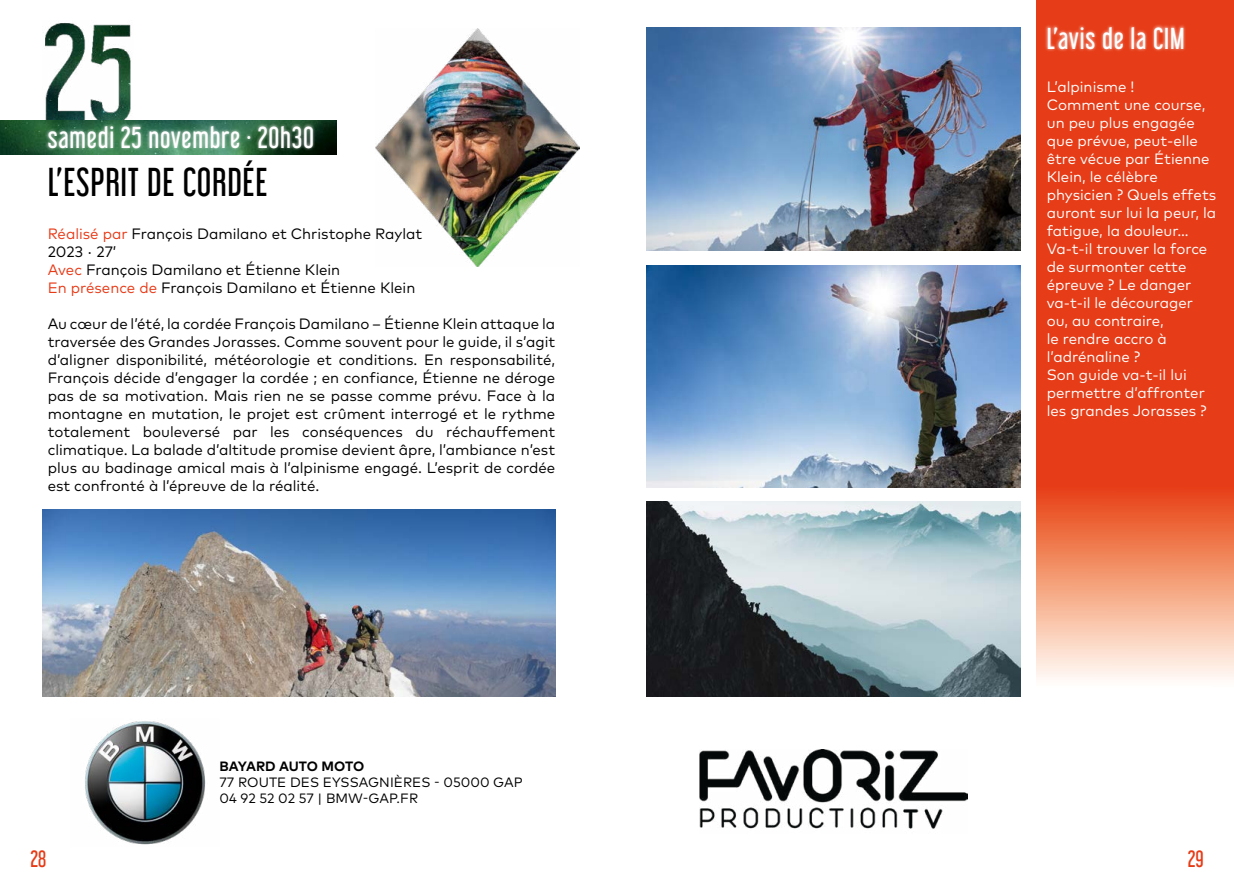
<style>
.page{position:relative;width:1234px;height:893px;background:#fff}
.page>*{position:absolute;margin:0;border:0;box-sizing:border-box;transform-origin:0 0}
.t1{font:36px "Libel Suit Rg";letter-spacing:.02em;color:#000}
.t2{font:27px "Libel Suit Rg";letter-spacing:.03em;color:#fff}
.t3{font:21px "Libel Suit Rg";color:#e73b16}
.t4{font:15px/18px "Mark Pro";color:#000}
.t5{font:15px/18px "Mark Pro";color:#fff}
.t6{font:13.5px/16.2px "Mark Pro";letter-spacing:.005em;color:#000}
.t7{font:700 13.5px "Mark Pro";letter-spacing:-.015em;color:#000}
.s1{color:#e73b18}
</style>
<div class="page">
<img style="left:43px;top:23px;width:88px;height:97px">
<svg style="left:1036px;top:0;width:197px;height:679px;background:#ea5834"></svg>
<img style="left:0;top:120px;width:336px;height:34px">
<div style="left:45px;top:123px;width:270px;height:27px;background:#fff;opacity:.75"></div>
<div style="left:1044px;top:24px;width:142px;height:28px;background:#fff;opacity:.75"></div>
<img style="left:375px;top:29px;width:204px;height:238px">
<img style="left:43px;top:510px;width:512px;height:187px">
<img style="left:646px;top:28px;width:373px;height:222px">
<img style="left:646px;top:265px;width:373px;height:222px">
<img style="left:646px;top:501px;width:373px;height:196px">
<img style="left:699px;top:749px;width:268px;height:80px">
<img style="left:85px;top:721px;width:121px;height:124px">
<h2 class="t2" style="left:48px;top:115px;width:268px">samedi 25 novembre · 20h30</h2>
<h1 class="t1" style="left:48px;top:153px;width:221px">L’ESPRIT DE CORDÉE</h1>
<p class="t4" style="left:48px;top:224px;width:376px"><span class="s1">Réalisé par</span> François Damilano et Christophe Raylat 2023 · 27’<br><span class="s1">Avec</span> François Damilano et Étienne Klein<br><span class="s1">En présence de</span> François Damilano et Étienne Klein</p>
<p class="t4" style="left:48px;top:314px;width:509px;text-align:justify">Au cœur de l’été, la cordée François Damilano – Étienne Klein attaque la traversée des Grandes Jorasses. Comme souvent pour le guide, il s’agit d’aligner disponibilité, météorologie et conditions. En responsabilité, François décide d’engager la cordée ; en confiance, Étienne ne déroge pas de sa motivation. Mais rien ne se passe comme prévu. Face à la montagne en mutation, le projet est crûment interrogé et le rythme totalement bouleversé par les conséquences du réchauffement climatique. La balade d’altitude promise devient âpre, l’ambiance n’est plus au badinage amical mais à l’alpinisme engagé. L’esprit de cordée est confronté à l’épreuve de la réalité.</p>
<p class="t7" style="left:219px;top:756px;width:146px">BAYARD AUTO MOTO</p>
<p class="t6" style="left:219px;top:773px;width:304px">77 ROUTE DES EYSSAGNIÈRES - 05000 GAP<br>04 92 52 02 57 | BMW-GAP.FR</p>
<h2 class="t2" style="left:1046px;top:17px;width:139px">L’avis de la CIM</h2>
<p class="t5" style="left:1046px;top:76px;width:171px">L’alpinisme !<br>Comment une course, un peu plus engagée que prévue, peut-elle être vécue par Étienne<br>Klein, le célèbre physicien ? Quels effets auront sur lui la peur, la fatigue, la douleur…<br>Va-t-il trouver la force de surmonter cette épreuve ? Le danger va-t-il le décourager ou, au contraire,<br>le rendre accro à l’adrénaline ?<br>Son guide va-t-il lui permettre d’affronter les grandes Jorasses ?</p>
<h3 class="t3" style="left:30px;top:842px;width:17px">28</h3>
<h3 class="t3" style="left:1187px;top:842px;width:17px">29</h3>
</div>
